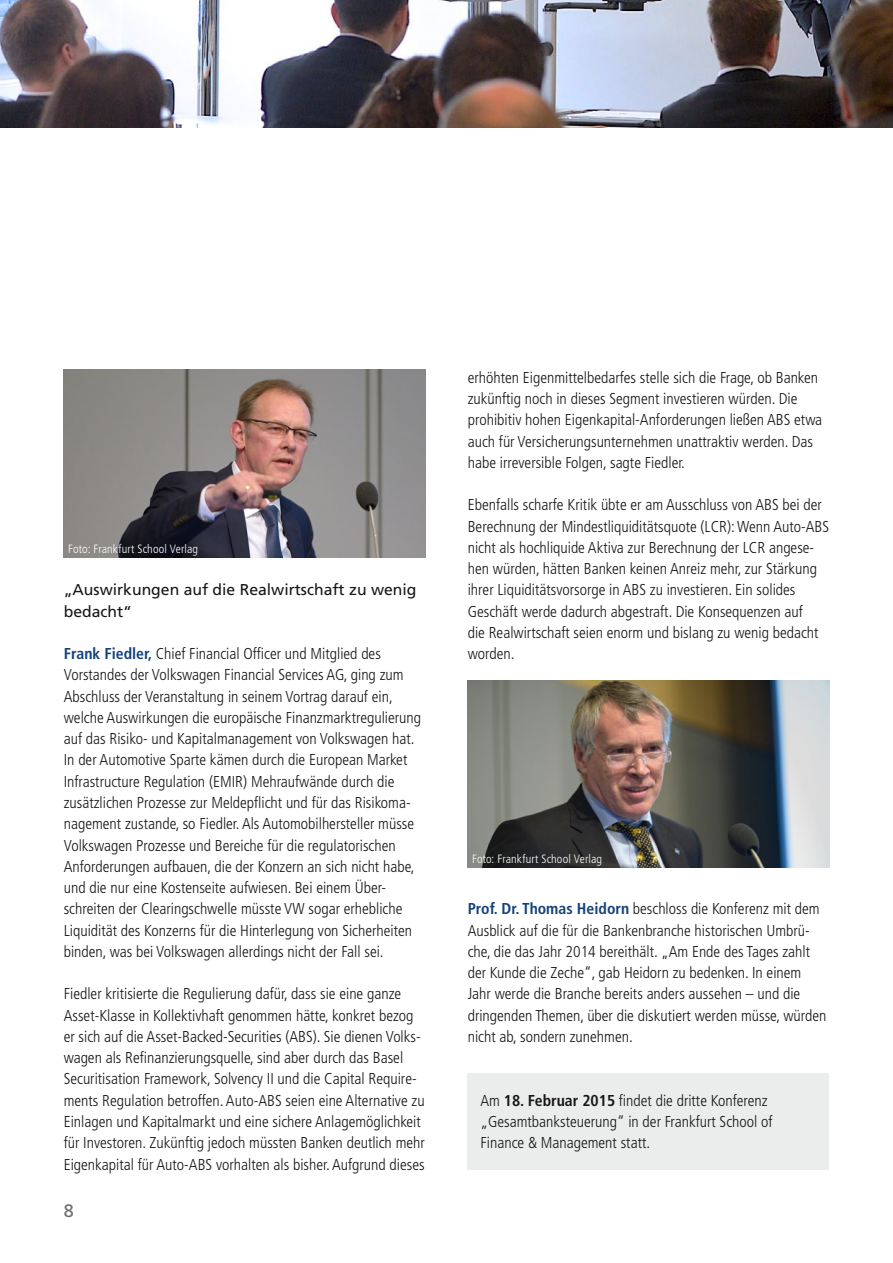
<style>
.page{position:relative;width:893px;height:1263px;background:#fff}
.page>*{position:absolute;margin:0;border:0;box-sizing:border-box;transform-origin:0 0}
.t1{font:18px "Frutiger LT";color:#6e6e6e}
.t2{font:300 condensed 15.75px/21.3px "Frutiger LT";color:#181716}
.t3{font:15.75px/21.3px "Frutiger LT";color:#181716}
.t4{font:300 condensed 12px "Frutiger LT";letter-spacing:.01em;color:#fff}
.s1{font-weight:700;color:#144278}
.s2{font-weight:700}
</style>
<div class="page">
<img style="left:0;top:0;width:893px;height:128px">
<img style="left:64px;top:370px;width:361px;height:187px">
<div style="left:468px;top:1073px;width:361px;height:96px;background:#ebecec"></div>
<img style="left:468px;top:680px;width:361px;height:187px">
<p class="t4" style="left:68px;top:542px;width:132px">Foto: Frankfurt School Verlag</p>
<p class="t3" style="left:64px;top:579px;width:354px">„Auswirkungen auf die Realwirtschaft zu wenig bedacht“</p>
<p class="t2" style="left:64px;top:643px;width:359px"><span class="s1">Frank Fiedler,</span> Chief Financial Officer und Mitglied des Vorstandes der Volkswagen Financial Services AG, ging zum Abschluss der Veranstaltung in seinem Vortrag darauf ein, welche Auswirkungen die europäische Finanzmarktregulierung auf das Risiko- und Kapitalmanagement von Volkswagen hat.<br>In der Automotive Sparte kämen durch die European Market Infrastructure Regulation (EMIR) Mehraufwände durch die zusätzlichen Prozesse zur Meldepflicht und für das Risikoma&shy;nagement zustande, so Fiedler. Als Automobilhersteller müsse Volkswagen Prozesse und Bereiche für die regulatorischen Anforderungen aufbauen, die der Konzern an sich nicht habe, und die nur eine Kostenseite aufwiesen. Bei einem Über&shy;schreiten der Clearingschwelle müsste VW sogar erhebliche Liquidität des Konzerns für die Hinterlegung von Sicherheiten binden, was bei Volkswagen allerdings nicht der Fall sei.</p>
<p class="t2" style="left:64px;top:983px;width:363px">Fiedler kritisierte die Regulierung dafür, dass sie eine ganze Asset-Klasse in Kollektivhaft genommen hätte, konkret bezog er sich auf die Asset-Backed-Securities (ABS). Sie dienen Volks&shy;wagen als Refinanzierungsquelle, sind aber durch das Basel Securitisation Framework, Solvency II und die Capital Require&shy;ments Regulation betroffen. Auto-ABS seien eine Alternative zu Einlagen und Kapitalmarkt und eine sichere Anlagemöglichkeit für Investoren. Zukünftig jedoch müssten Banken deutlich mehr Eigenkapital für Auto-ABS vorhalten als bisher. Aufgrund dieses</p>
<p class="t1" style="left:64px;top:1200px;width:12px">8</p>
<p class="t2" style="left:468px;top:367px;width:356px">erhöhten Eigenmittelbedarfes stelle sich die Frage, ob Banken zukünftig noch in dieses Segment investieren würden. Die prohibitiv hohen Eigenkapital-Anforderungen ließen ABS etwa auch für Versicherungsunternehmen unattraktiv werden. Das habe irreversible Folgen, sagte Fiedler.</p>
<p class="t2" style="left:468px;top:494px;width:363px">Ebenfalls scharfe Kritik übte er am Ausschluss von ABS bei der Berechnung der Mindestliquiditätsquote (LCR): Wenn Auto-ABS nicht als hochliquide Aktiva zur Berechnung der LCR angese&shy;hen würden, hätten Banken keinen Anreiz mehr, zur Stärkung ihrer Liquiditätsvorsorge in ABS zu investieren. Ein solides Geschäft werde dadurch abgestraft. Die Konsequenzen auf<br>die Realwirtschaft seien enorm und bislang zu wenig bedacht worden.</p>
<p class="t4" style="left:472px;top:852px;width:132px">Foto: Frankfurt School Verlag</p>
<p class="t2" style="left:468px;top:898px;width:360px"><span class="s1">Prof. Dr. Thomas Heidorn</span> beschloss die Konferenz mit dem Ausblick auf die für die Bankenbranche historischen Umbrü&shy;che, die das Jahr 2014 bereithält. „Am Ende des Tages zahlt der Kunde die Zeche“, gab Heidorn zu bedenken. In einem Jahr werde die Branche bereits anders aussehen – und die dringenden Themen, über die diskutiert werden müsse, würden nicht ab, sondern zunehmen.</p>
<p class="t2" style="left:480px;top:1090px;width:293px">Am <span class="s2">18. Februar 2015</span> findet die dritte Konferenz „Gesamtbanksteuerung“ in der Frankfurt School of<br>Finance &amp; Management statt.</p>
</div>
